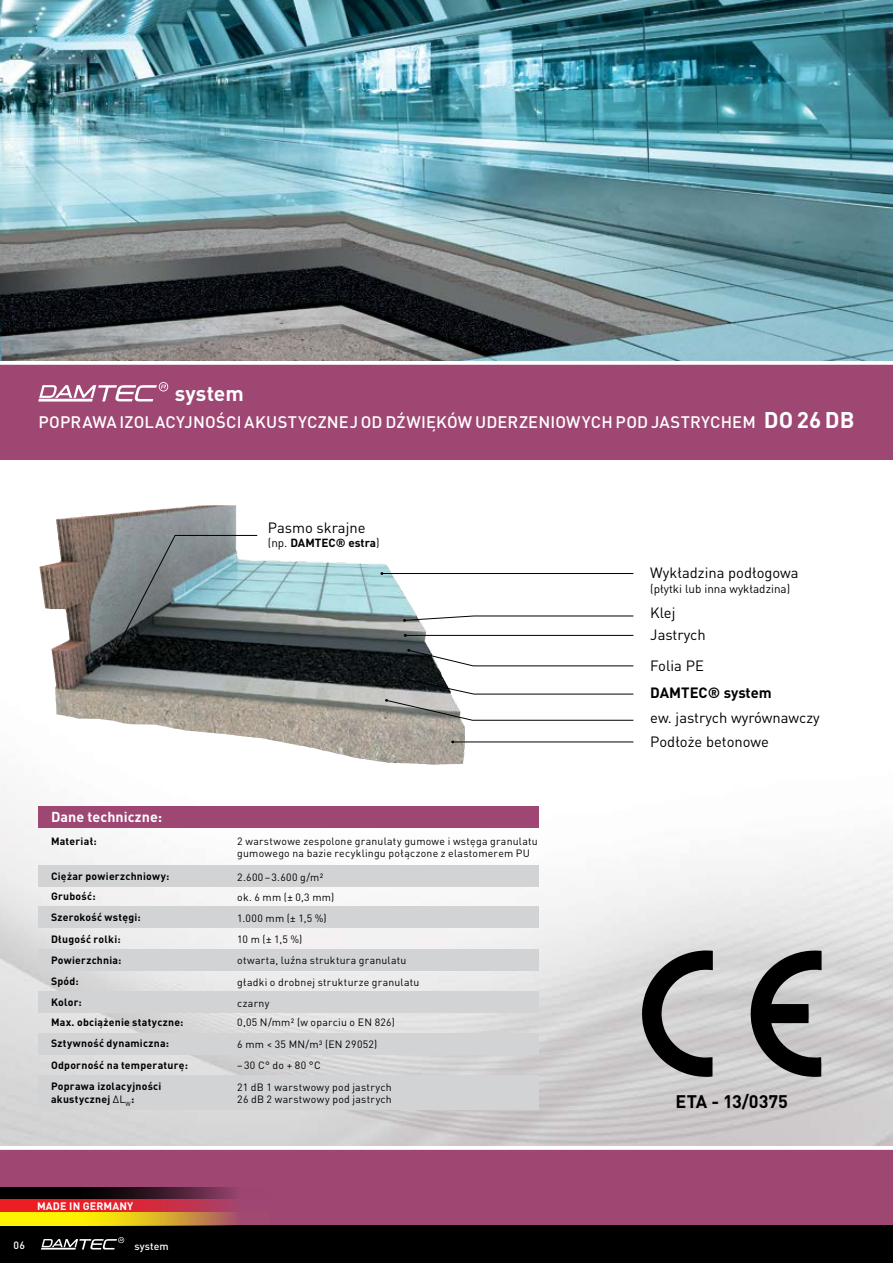
<style>
.page{position:relative;width:893px;height:1263px;background:#fff}
.page>*{position:absolute;margin:0;border:0;box-sizing:border-box;transform-origin:0 0}
.t1{font:700 21px "DIN Pro";letter-spacing:.005em;color:#fff}
.t2{font:700 18px "DIN Pro";color:#000}
.t3{font:500 16.5px "DIN Pro";letter-spacing:.01em;color:#fff}
.t4{font:14.7px/22px "DIN Pro";color:#000}
.t5{font:700 14.7px "DIN Pro";color:#000}
.t6{font:700 14.25px "DIN Pro";letter-spacing:.005em;color:#fff}
.t7{font:11.7px "DIN Pro";color:#000}
.t8{font:700 11.7px "DIN Pro";color:#000}
.t9{font:700 10.8px "DIN Pro";letter-spacing:.01em;color:#fff}
.t10{font:10.5px/21px "DIN Pro";letter-spacing:.025em;color:#000}
.t11{font:700 10.5px/21.1px "DIN Pro";letter-spacing:.025em;color:#000}
.t12{font:500 10.5px "DIN Pro";letter-spacing:.01em;color:#fff}
.s1{font-weight:700;font-size:22.5px}
.s2{font-weight:400}
</style>
<div class="page">
<div style="left:0;top:1149px;width:893px;height:114px;background:#9f4773"></div>
<div style="left:0;top:1226px;width:893px;height:37px;background:#000"></div>
<div style="left:0;top:1145px;width:893px;height:5px;background:#fff"></div>
<div style="left:0;top:362px;width:893px;height:98px;background:#9f4773"></div>
<div style="left:0;top:360px;width:893px;height:5px;background:#fff"></div>
<img style="left:0;top:0;width:892px;height:360px">
<hr style="left:892px;top:0;width:1px;height:360px;background:#e6e7e8">
<svg style="left:38px;top:382px;width:130px;height:19px"></svg>
<svg style="left:41px;top:1237px;width:83px;height:12px"></svg>
<img style="left:39px;top:505px;width:426px;height:260px">
<svg style="left:117px;top:535px;width:141px;height:113px;background:#707f83"></svg>
<hr style="left:453px;top:742px;width:180px;height:1px;background:#000">
<hr style="left:382px;top:573px;width:251px;height:1px;background:#000">
<svg style="left:403px;top:615px;width:231px;height:7px"></svg>
<hr style="left:405px;top:635px;width:228px;height:1px;background:#000">
<svg style="left:407px;top:649px;width:227px;height:18px"></svg>
<svg style="left:385px;top:678px;width:249px;height:43px"></svg>
<div style="left:38px;top:806px;width:501px;height:22px;background:#9f4773"></div>
<div style="left:38px;top:865px;width:501px;height:21px;background:#d1d3d4"></div>
<div style="left:38px;top:907px;width:501px;height:21px;background:#d1d3d4"></div>
<div style="left:38px;top:950px;width:501px;height:21px;background:#d1d3d4"></div>
<div style="left:38px;top:991px;width:501px;height:22px;background:#d1d3d4"></div>
<div style="left:38px;top:1033px;width:501px;height:22px;background:#d1d3d4"></div>
<div style="left:38px;top:1075px;width:501px;height:35px;background:#d1d3d4"></div>
<svg style="left:0;top:1187px;width:236px;height:13px;background:#36131f"></svg>
<svg style="left:0;top:1200px;width:228px;height:12px;background:#da2636"></svg>
<svg style="left:0;top:1212px;width:269px;height:14px;background:#d9b424"></svg>
<svg style="left:751px;top:950px;width:71px;height:127px;background:#6d6d6d"></svg>
<svg style="left:642px;top:950px;width:71px;height:127px;background:#7f7f7f"></svg>
<h1 class="t1" style="left:175px;top:379px;width:71px">system</h1>
<h3 class="t3" style="left:38px;top:411px;width:818px">POPRAWA IZOLACYJNOŚCI AKUSTYCZNEJ OD DŹWIĘKÓW UDERZENIOWYCH POD JASTRYCHEM <span class="s1">DO 26 DB</span></h3>
<h3 class="t4" style="left:268px;top:516px;width:99px">Pasmo skrajne</h3>
<p class="t8" style="left:268px;top:534px;width:113px"><span class="s2">(np.</span> DAMTEC® estra<span class="s2">)</span></p>
<h3 class="t6" style="left:51px;top:807px;width:113px">Dane techniczne:</h3>
<p class="t11" style="left:51px;top:830px;width:47px">Materiał:</p>
<p class="t11" style="left:51px;top:866px;width:120px;line-height:20px">Ciężar powierzchniowy:<br>Grubość:</p>
<p class="t11" style="left:51px;top:907px;width:91px">Szerokość wstęgi:<br>Długość rolki:<br>Powierzchnia:<br>Spód:<br>Kolor:</p>
<p class="t11" style="left:51px;top:1010px;width:138px;line-height:21.6px">Max. obciążenie statyczne:<br>Sztywność dynamiczna:<br>Odporność na temperaturę:<br>Poprawa izolacyjności</p>
<p class="t11" style="left:51px;top:1088px;width:85px">akustycznej <span class="s2">ΔL</span><sub>W</sub>:</p>
<p class="t9" style="left:37px;top:1199px;width:98px">MADE IN GERMANY</p>
<p class="t12" style="left:14px;top:1237px;width:13px">06</p>
<p class="t12" style="left:135px;top:1238px;width:36px">system</p>
<p class="t10" style="left:237px;top:834px;width:302px;line-height:12.6px">2 warstwowe zespolone granulaty gumowe i wstęga granulatu gumowego na bazie recyklingu połączone z elastomerem PU</p>
<p class="t10" style="left:237px;top:866px;width:184px">2.600–3.600 g/m²<br>ok. 6 mm (± 0,3 mm)<br>1.000 mm (± 1,5 %)<br>10 m (± 1,5 %)<br>otwarta, luźna struktura granulatu gładki o drobnej strukturze granulatu czarny</p>
<p class="t10" style="left:237px;top:1011px;width:159px;line-height:21.6px">0,05 N/mm² (w oparciu o EN 826)<br>6 mm &lt; 35 MN/m³ (EN 29052) –30 C° do + 80 °C<br>21 dB 1 warstwowy pod jastrych</p>
<p class="t10" style="left:237px;top:1089px;width:156px">26 dB 2 warstwowy pod jastrych</p>
<h3 class="t4" style="left:650px;top:561px;width:150px">Wykładzina podłogowa</h3>
<p class="t7" style="left:650px;top:581px;width:141px">(płytki lub inna wykładzina)</p>
<h3 class="t4" style="left:650px;top:601px;width:57px">Klej<br>Jastrych</h3>
<h3 class="t4" style="left:650px;top:654px;width:55px">Folia PE</h3>
<h3 class="t5" style="left:650px;top:683px;width:123px">DAMTEC® system</h3>
<h3 class="t4" style="left:650px;top:705px;width:171px;line-height:23.4px">ew. jastrych wyrównawczy<br>Podłoże betonowe</h3>
<h2 class="t2" style="left:676px;top:1089px;width:114px">ETA - 13/0375</h2>
</div>
